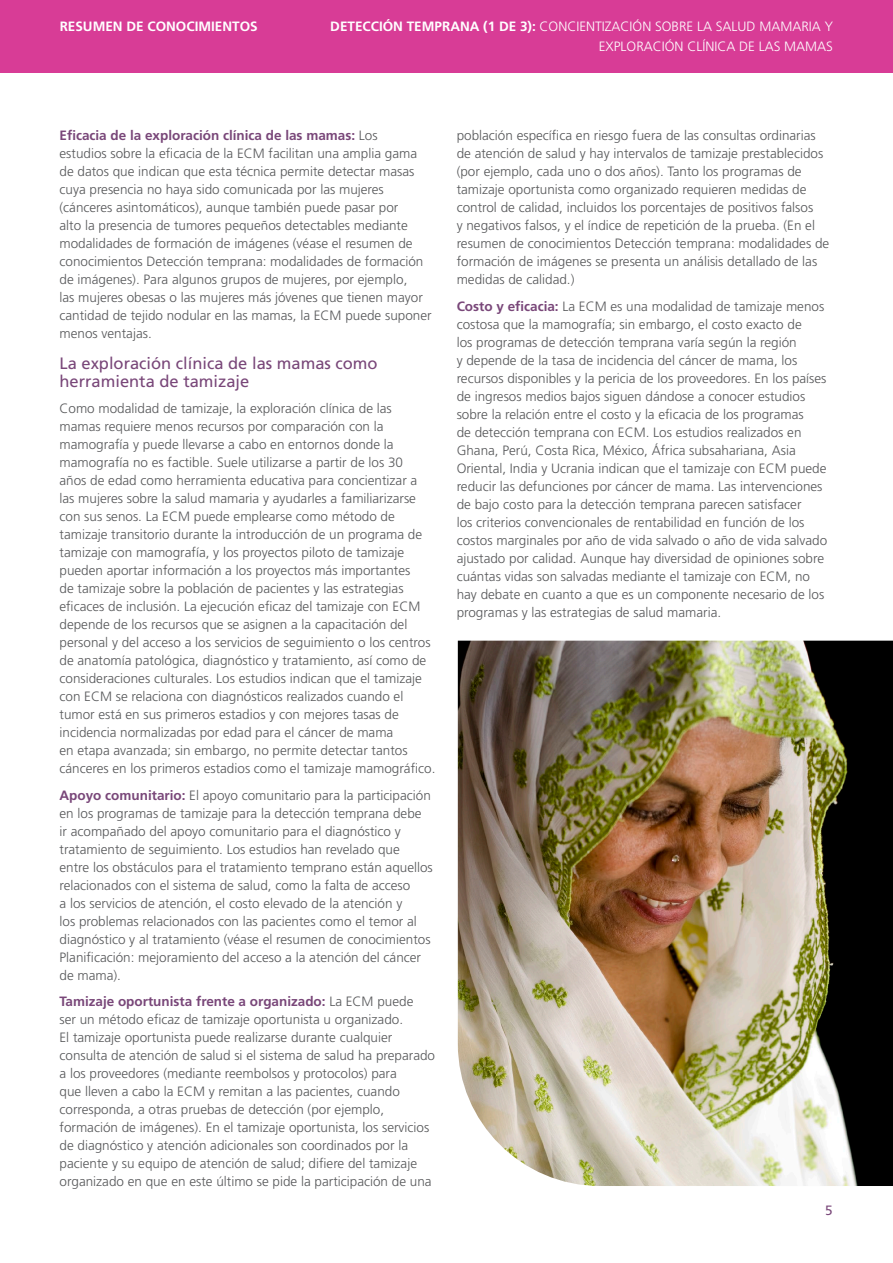
<style>
.page{position:relative;width:893px;height:1263px;background:#fff}
.page>*{position:absolute;margin:0;border:0;box-sizing:border-box;transform-origin:0 0}
.t1{font:16.5px/18px "Frutiger";color:#794779}
.t2{font:300 13.5px/18px "Frutiger";color:#57585a}
.t3{font:300 13.5px/19.2px "Frutiger";color:#fff;text-align:right}
.t4{font:700 13.5px "Frutiger";color:#fff}
.t5{font:13.5px "Frutiger";color:#794779}
.s1{font-weight:700}
.s2{font-weight:700;color:#794779}
</style>
<div class="page">
<img style="left:458px;top:641px;width:435px;height:545px">
<div style="left:0;top:0;width:893px;height:72px;background:#d83c96"></div>
<p class="t4" style="left:60px;top:19px;width:200px">RESUMEN DE CONOCIMIENTOS</p>
<p class="t3" style="left:330px;top:17px;width:504px"><span class="s1">DETECCIÓN TEMPRANA (1 DE 3):</span> CONCIENTIZACIÓN SOBRE LA SALUD MAMARIA Y<br>EXPLORACIÓN CLÍNICA DE LAS MAMAS</p>
<p class="t2" style="left:60px;top:127px;width:374px"><span class="s2">Eficacia de la exploración clínica de las mamas:</span> Los<br>estudios sobre la eficacia de la ECM facilitan una amplia gama de datos que indican que esta técnica permite detectar masas cuya presencia no haya sido comunicada por las mujeres (cánceres asintomáticos), aunque también puede pasar por<br>alto la presencia de tumores pequeños detectables mediante modalidades de formación de imágenes (véase el resumen de conocimientos Detección temprana: modalidades de formación de imágenes). Para algunos grupos de mujeres, por ejemplo,<br>las mujeres obesas o las mujeres más jóvenes que tienen mayor cantidad de tejido nodular en las mamas, la ECM puede suponer menos ventajas.</p>
<p class="t1" style="left:60px;top:354px;width:320px">La exploración clínica de las mamas como herramienta de tamizaje</p>
<p class="t2" style="left:60px;top:400px;width:377px">Como modalidad de tamizaje, la exploración clínica de las mamas requiere menos recursos por comparación con la mamografía y puede llevarse a cabo en entornos donde la mamografía no es factible. Suele utilizarse a partir de los 30<br>años de edad como herramienta educativa para concientizar a las mujeres sobre la salud mamaria y ayudarles a familiarizarse con sus senos. La ECM puede emplearse como método de tamizaje transitorio durante la introducción de un programa de tamizaje con mamografía, y los proyectos piloto de tamizaje pueden aportar información a los proyectos más importantes<br>de tamizaje sobre la población de pacientes y las estrategias eficaces de inclusión. La ejecución eficaz del tamizaje con ECM depende de los recursos que se asignen a la capacitación del personal y del acceso a los servicios de seguimiento o los centros de anatomía patológica, diagnóstico y tratamiento, así como de consideraciones culturales. Los estudios indican que el tamizaje con ECM se relaciona con diagnósticos realizados cuando el tumor está en sus primeros estadios y con mejores tasas de incidencia normalizadas por edad para el cáncer de mama<br>en etapa avanzada; sin embargo, no permite detectar tantos cánceres en los primeros estadios como el tamizaje mamográfico.</p>
<p class="t2" style="left:60px;top:786px;width:375px"><span class="s2">Apoyo comunitario:</span> El apoyo comunitario para la participación en los programas de tamizaje para la detección temprana debe<br>ir acompañado del apoyo comunitario para el diagnóstico y tratamiento de seguimiento. Los estudios han revelado que entre los obstáculos para el tratamiento temprano están aquellos relacionados con el sistema de salud, como la falta de acceso<br>a los servicios de atención, el costo elevado de la atención y<br>los problemas relacionados con las pacientes como el temor al diagnóstico y al tratamiento (véase el resumen de conocimientos Planificación: mejoramiento del acceso a la atención del cáncer de mama).</p>
<p class="t2" style="left:60px;top:993px;width:377px"><span class="s2">Tamizaje oportunista frente a organizado:</span> La ECM puede<br>ser un método eficaz de tamizaje oportunista u organizado.<br>El tamizaje oportunista puede realizarse durante cualquier consulta de atención de salud si el sistema de salud ha preparado a los proveedores (mediante reembolsos y protocolos) para<br>que lleven a cabo la ECM y remitan a las pacientes, cuando corresponda, a otras pruebas de detección (por ejemplo, formación de imágenes). En el tamizaje oportunista, los servicios de diagnóstico y atención adicionales son coordinados por la paciente y su equipo de atención de salud; difiere del tamizaje organizado en que en este último se pide la participación de una</p>
<p class="t2" style="left:457px;top:127px;width:374px">población específica en riesgo fuera de las consultas ordinarias de atención de salud y hay intervalos de tamizaje prestablecidos (por ejemplo, cada uno o dos años). Tanto los programas de tamizaje oportunista como organizado requieren medidas de control de calidad, incluidos los porcentajes de positivos falsos<br>y negativos falsos, y el índice de repetición de la prueba. (En el resumen de conocimientos Detección temprana: modalidades de formación de imágenes se presenta un análisis detallado de las medidas de calidad.)</p>
<p class="t2" style="left:457px;top:297px;width:372px"><span class="s2">Costo y eficacia:</span> La ECM es una modalidad de tamizaje menos costosa que la mamografía; sin embargo, el costo exacto de<br>los programas de detección temprana varía según la región<br>y depende de la tasa de incidencia del cáncer de mama, los recursos disponibles y la pericia de los proveedores. En los países de ingresos medios bajos siguen dándose a conocer estudios sobre la relación entre el costo y la eficacia de los programas<br>de detección temprana con ECM. Los estudios realizados en Ghana, Perú, Costa Rica, México, África subsahariana, Asia Oriental, India y Ucrania indican que el tamizaje con ECM puede reducir las defunciones por cáncer de mama. Las intervenciones de bajo costo para la detección temprana parecen satisfacer<br>los criterios convencionales de rentabilidad en función de los costos marginales por año de vida salvado o año de vida salvado ajustado por calidad. Aunque hay diversidad de opiniones sobre cuántas vidas son salvadas mediante el tamizaje con ECM, no hay debate en cuanto a que es un componente necesario de los programas y las estrategias de salud mamaria.</p>
<p class="t5" style="left:825px;top:1203px;width:9px">5</p>
</div>
